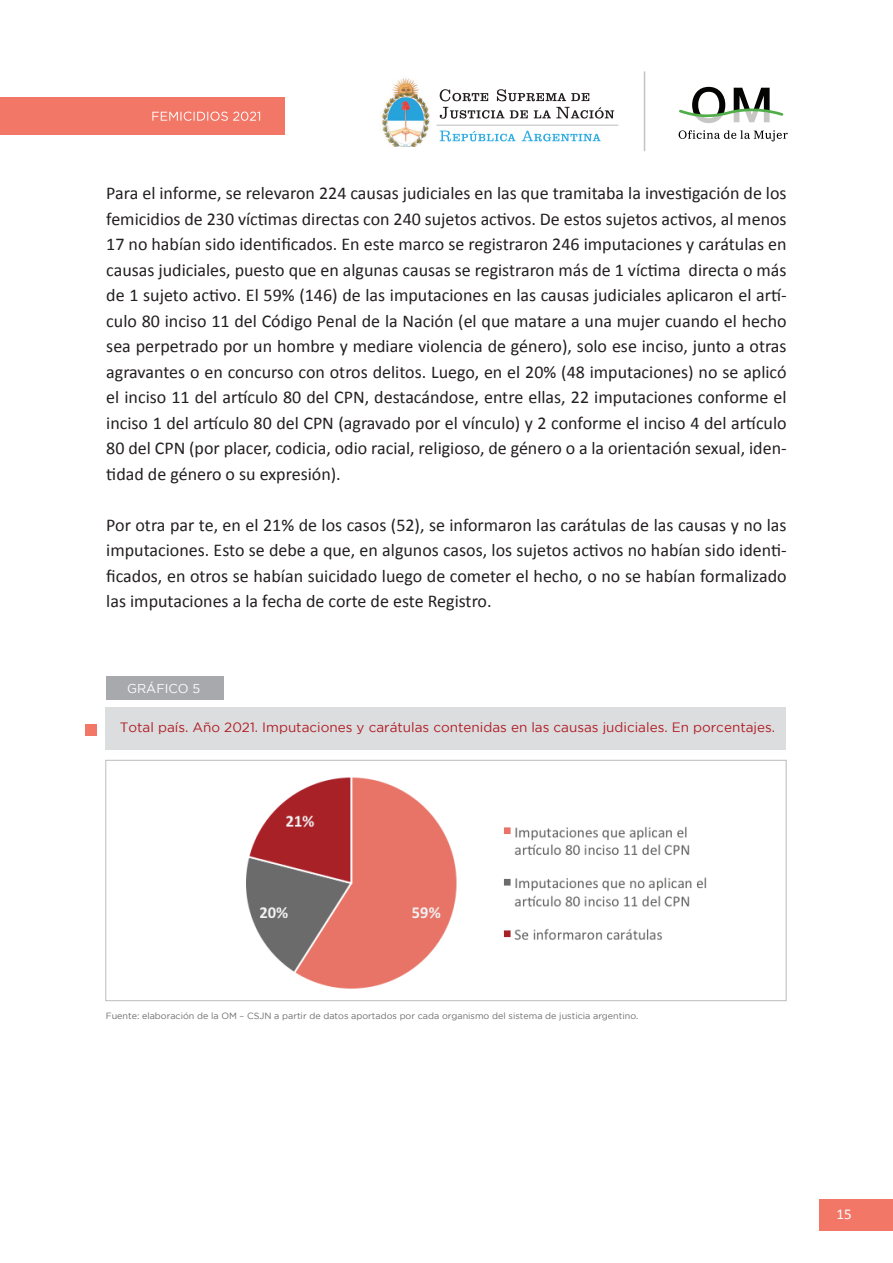
<style>
.page{position:relative;width:893px;height:1263px;background:#fff}
.page>*{position:absolute;margin:0;border:0;box-sizing:border-box;transform-origin:0 0}
.t1{font:18px/25.5px "Calibri";color:#231f20;text-align:justify}
.t2{font:15px "Calibri";color:#fff}
.t3{font:13.5px "Gotham";color:#af1f26}
.t4{font:12.75px "Gotham";color:#fff}
.t5{font:9px "Gotham";color:#6c6d70}
</style>
<div class="page">
<div style="left:0;top:98px;width:285px;height:37px;background:#f37767"></div>
<div style="left:819px;top:1199px;width:74px;height:31px;background:#f37767"></div>
<svg style="left:679px;top:130px;width:109px;height:11px"></svg>
<svg style="left:679px;top:87px;width:104px;height:36px"></svg>
<img style="left:382px;top:78px;width:48px;height:69px">
<svg style="left:440px;top:107px;width:174px;height:12px"></svg>
<svg style="left:440px;top:89px;width:149px;height:12px"></svg>
<svg style="left:440px;top:131px;width:161px;height:11px"></svg>
<hr style="left:436px;top:125px;width:182px;height:1px;background:#bcbfbe">
<hr style="left:644px;top:71px;width:1px;height:80px;background:#c1c2c4">
<svg style="left:152px;top:112px;width:108px;height:9px"></svg>
<div style="left:106px;top:676px;width:118px;height:24px;background:#a8a9ad"></div>
<div style="left:106px;top:707px;width:680px;height:43px;background:#dcdddf"></div>
<div style="left:85px;top:724px;width:12px;height:12px;background:#f37767"></div>
<div style="left:105px;top:760px;width:682px;height:241px;border:1px solid #bcbfbe"></div>
<img style="left:246px;top:777px;width:461px;height:212px">
<p class="t1" style="left:106px;top:180px;width:682px">Para el informe, se relevaron 224 causas judiciales en las que tramitaba la investigación de los femicidios de 230 víctimas directas con 240 sujetos activos. De estos sujetos activos, al menos 17 no habían sido identificados. En este marco se registraron 246 imputaciones y carátulas en causas judiciales, puesto que en algunas causas se registraron más de 1 víctima directa o más de 1 sujeto activo. El 59% (146) de las imputaciones en las causas judiciales aplicaron el artí&shy;culo 80 inciso 11 del Código Penal de la Nación (el que matare a una mujer cuando el hecho sea perpetrado por un hombre y mediare violencia de género), solo ese inciso, junto a otras agravantes o en concurso con otros delitos. Luego, en el 20% (48 imputaciones) no se aplicó el inciso 11 del artículo 80 del CPN, destacándose, entre ellas, 22 imputaciones conforme el inciso 1 del artículo 80 del CPN (agravado por el vínculo) y 2 conforme el inciso 4 del artículo 80 del CPN (por placer, codicia, odio racial, religioso, de género o a la orientación sexual, iden&shy;tidad de género o su expresión).</p>
<p class="t1" style="left:106px;top:512px;width:682px">Por otra par te, en el 21% de los casos (52), se informaron las carátulas de las causas y no las imputaciones. Esto se debe a que, en algunos casos, los sujetos activos no habían sido identi&shy;ficados, en otros se habían suicidado luego de cometer el hecho, o no se habían formalizado las imputaciones a la fecha de corte de este Registro.</p>
<p class="t4" style="left:127px;top:681px;width:75px">GRÁFICO 5</p>
<p class="t3" style="left:120px;top:720px;width:657px">Total país. Año 2021. Imputaciones y carátulas contenidas en las causas judiciales. En porcentajes.</p>
<p class="t5" style="left:106px;top:1011px;width:534px">Fuente: elaboración de la OM – CSJN a partir de datos aportados por cada organismo del sistema de justicia argentino.</p>
<p class="t2" style="left:836px;top:1204px;width:17px">15</p>
</div>
